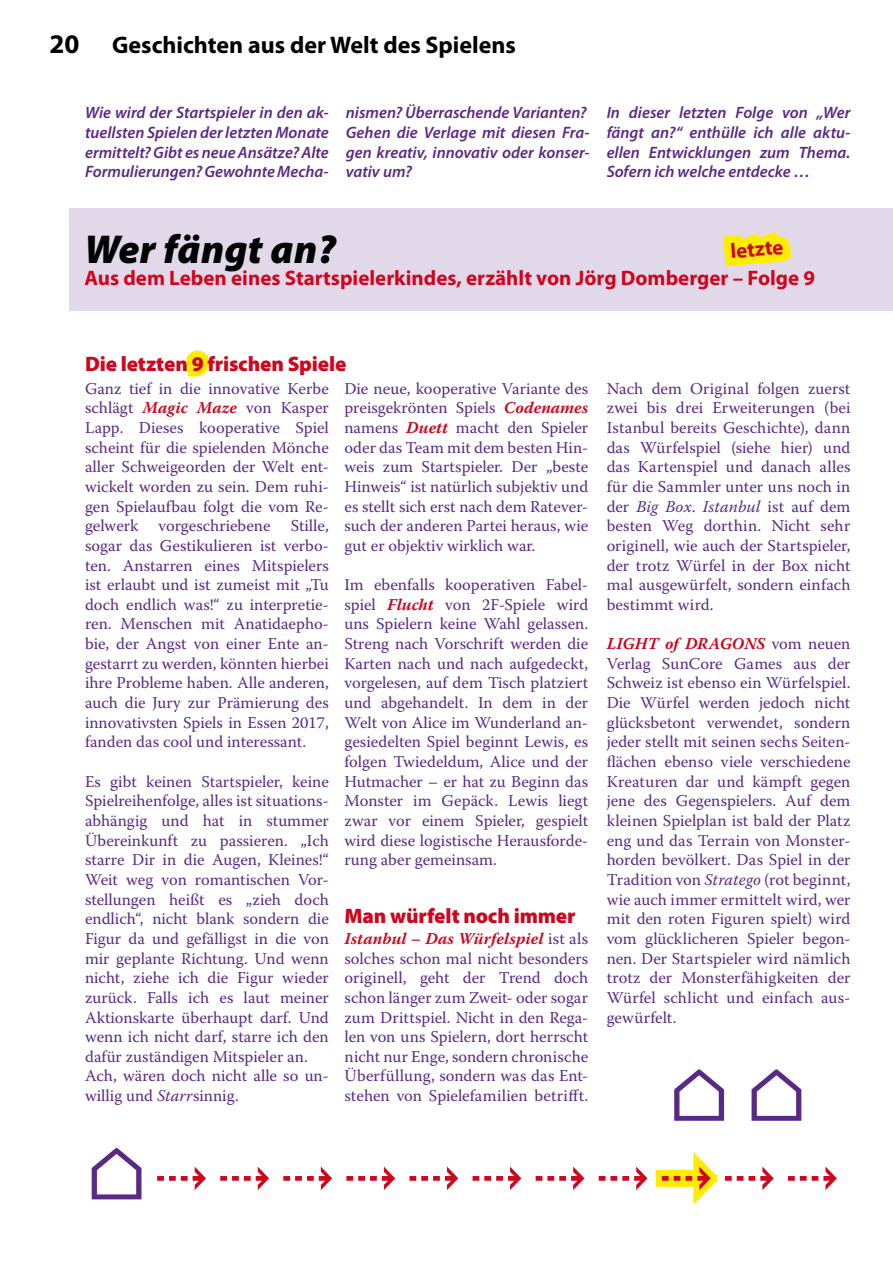
<style>
.page{position:relative;width:893px;height:1263px;background:#fff}
.page>*{position:absolute;margin:0;border:0;box-sizing:border-box;transform-origin:0 0}
.t1{font:72px "Segoe UI Symbol";color:#5a2983}
.t2{font:italic 900 40.5px "Myriad Pro";letter-spacing:.005em;color:#000}
.t3{font:700 24px "Myriad Pro";color:#000}
.t4{font:700 21px "Myriad Pro";color:#cc071e}
.t5{font:900 21px "Myriad Pro";letter-spacing:-.005em;color:#cc071e}
.t6{font:16.5px/19.6px "Warnock Pro";color:#5a2983;text-align:justify}
.t7{font:italic 600 16.5px/19.6px "Myriad Pro";color:#5a2983;text-align:justify}
.s1{font-size:27px}
.s2{font-weight:700;font-style:italic;color:#cc071e}
.s3{font-style:italic}
.s4{color:#cc071e}
</style>
<div class="page">
<div style="left:69px;top:209px;width:824px;height:102px;background:#e1d9ea"></div>
<svg style="left:186px;top:350px;width:24px;height:27px"></svg>
<svg style="left:655px;top:1152px;width:64px;height:53px"></svg>
<svg style="left:723px;top:231px;width:69px;height:36px"></svg>
<h3 class="t3" style="left:49px;top:29px;width:468px"><span class="s1">20</span> Geschichten aus der Welt des Spielens</h3>
<p class="t7" style="left:85px;top:103px;width:245px">Wie wird der Startspieler in den ak&shy;tuellsten Spielen der letzten Monate ermittelt? Gibt es neue Ansätze? Alte Formulierungen? Gewohnte Mecha-</p>
<p class="t7" style="left:346px;top:103px;width:245px;text-align:left">nismen? Überraschende Varianten?<br>Gehen die Verlage mit diesen Fra&shy;gen kreativ, innovativ oder konser&shy;vativ um?</p>
<p class="t7" style="left:607px;top:103px;width:245px">In dieser letzten Folge von „Wer fängt an?“ enthülle ich alle aktu&shy;ellen Entwicklungen zum Thema.<br>Sofern ich welche entdecke …</p>
<h2 class="t2" style="left:84px;top:222px;width:253px">Wer fängt an?</h2>
<p class="t4" style="left:84px;top:264px;width:732px">Aus dem Leben eines Startspielerkindes, erzählt von Jörg Domberger – Folge 9</p>
<p class="t4" style="left:729px;top:238px;width:55px;rotate:-5deg">letzte</p>
<p class="t5" style="left:85px;top:349px;width:263px">Die letzten 9 frischen Spiele</p>
<p class="t6" style="left:344px;top:378px;width:245px">Die neue, kooperative Variante des preisgekrönten Spiels <span class="s2">Codenames </span>namens <span class="s2">Duett</span> macht den Spieler oder das Team mit dem besten Hin&shy;weis zum Startspieler. Der „beste Hinweis“ ist natürlich subjektiv und es stellt sich erst nach dem Ratever&shy;such der anderen Partei heraus, wie gut er objektiv wirklich war.</p>
<p class="t6" style="left:344px;top:575px;width:245px">Im ebenfalls kooperativen Fabel&shy;spiel <span class="s2">Flucht</span> von 2F-Spiele wird uns Spielern keine Wahl gelassen.<br>Streng nach Vorschrift werden die Karten nach und nach aufgedeckt, vorgelesen, auf dem Tisch platziert und abgehandelt. In dem in der Welt von Alice im Wunderland an&shy;gesiedelten Spiel beginnt Lewis, es folgen Twiedeldum, Alice und der Hutmacher – er hat zu Beginn das Monster im Gepäck. Lewis liegt zwar vor einem Spieler, gespielt wird diese logistische Herausforde&shy;rung aber gemeinsam.</p>
<p class="t5" style="left:344px;top:902px;width:233px">Man würfelt noch immer</p>
<p class="t6" style="left:344px;top:928px;width:245px"><span class="s2">Istanbul – Das Würfelspiel</span> ist als solches schon mal nicht besonders originell, geht der Trend doch schon länger zum Zweit- oder sogar zum Drittspiel. Nicht in den Rega&shy;len von uns Spielern, dort herrscht nicht nur Enge, sondern chronische Überfüllung, sondern was das Ent&shy;stehen von Spielefamilien betrifft.</p>
<p class="t6" style="left:85px;top:378px;width:245px">Ganz tief in die innovative Kerbe schlägt <span class="s2">Magic Maze</span> von Kasper Lapp. Dieses kooperative Spiel scheint für die spielenden Mönche aller Schweigeorden der Welt ent&shy;wickelt worden zu sein. Dem ruhi&shy;gen Spielaufbau folgt die vom Re&shy;gelwerk vorgeschriebene Stille, sogar das Gestikulieren ist verbo&shy;ten. Anstarren eines Mitspielers ist erlaubt und ist zumeist mit „Tu doch endlich was!“ zu interpretie&shy;ren. Menschen mit Anatidaepho&shy;bie, der Angst von einer Ente an&shy;gestarrt zu werden, könnten hierbei ihre Probleme haben. Alle anderen, auch die Jury zur Prämierung des innovativsten Spiels in Essen 2017, fanden das cool und interessant.</p>
<p class="t6" style="left:85px;top:771px;width:245px;text-align:left">Es gibt keinen Startspieler, kei-ne<br>Spielreihenfolge, alles ist situations&shy;abhängig und hat in stummer<br>Übereinkunft zu passieren. „Ich starre Dir in die Augen, Kleines!“<br>Weit weg von romantischen Vor&shy;stellungen heißt es „zieh doch endlich“, nicht blank sondern die<br>Figur da und gefälligst in die von mir geplante Richtung. Und wenn nicht, ziehe ich die Figur wieder zurück. Falls ich es laut meiner<br>Aktionskarte überhaupt darf. Und wenn ich nicht darf, starre ich den dafür zuständigen Mitspieler an.<br>Ach, wären doch nicht alle so un&shy;willig und <span class="s3">Starr</span>sinnig.</p>
<p class="t6" style="left:607px;top:378px;width:245px">Nach dem Original folgen zuerst zwei bis drei Erweiterungen (bei Istanbul bereits Geschichte), dann das Würfelspiel (siehe hier) und das Kartenspiel und danach alles für die Sammler unter uns noch in der <span class="s3">Big Box</span>. <span class="s3">Istanbul</span> ist auf dem besten Weg dorthin. Nicht sehr originell, wie auch der Startspieler, der trotz Würfel in der Box nicht mal ausgewürfelt, sondern einfach be-stimmt wird.</p>
<p class="t6" style="left:607px;top:634px;width:245px"><span class="s2">LIGHT of DRAGONS</span> vom neuen Verlag SunCore Games aus der Schweiz ist ebenso ein Würfelspiel.<br>Die Würfel werden jedoch nicht glücksbetont verwendet, sondern jeder stellt mit seinen sechs Seiten&shy;flächen ebenso viele verschiedene Kreaturen dar und kämpft gegen jene des Gegenspielers. Auf dem kleinen Spielplan ist bald der Platz eng und das Terrain von Monster&shy;horden bevölkert. Das Spiel in der Tradition von <span class="s3">Stratego</span> (rot beginnt, wie auch immer ermittelt wird, wer mit den roten Figuren spielt) wird vom glücklicheren Spieler begon&shy;nen. Der Startspieler wird nämlich trotz der Monsterfähigkeiten der Würfel schlicht und einfach aus&shy;gewürfelt.</p>
<h1 class="t1" style="left:85px;top:1120px;width:758px">⌂<span class="s4">⇢⇢⇢⇢⇢⇢⇢⇢⇢⇢⇢</span></h1>
</div>
